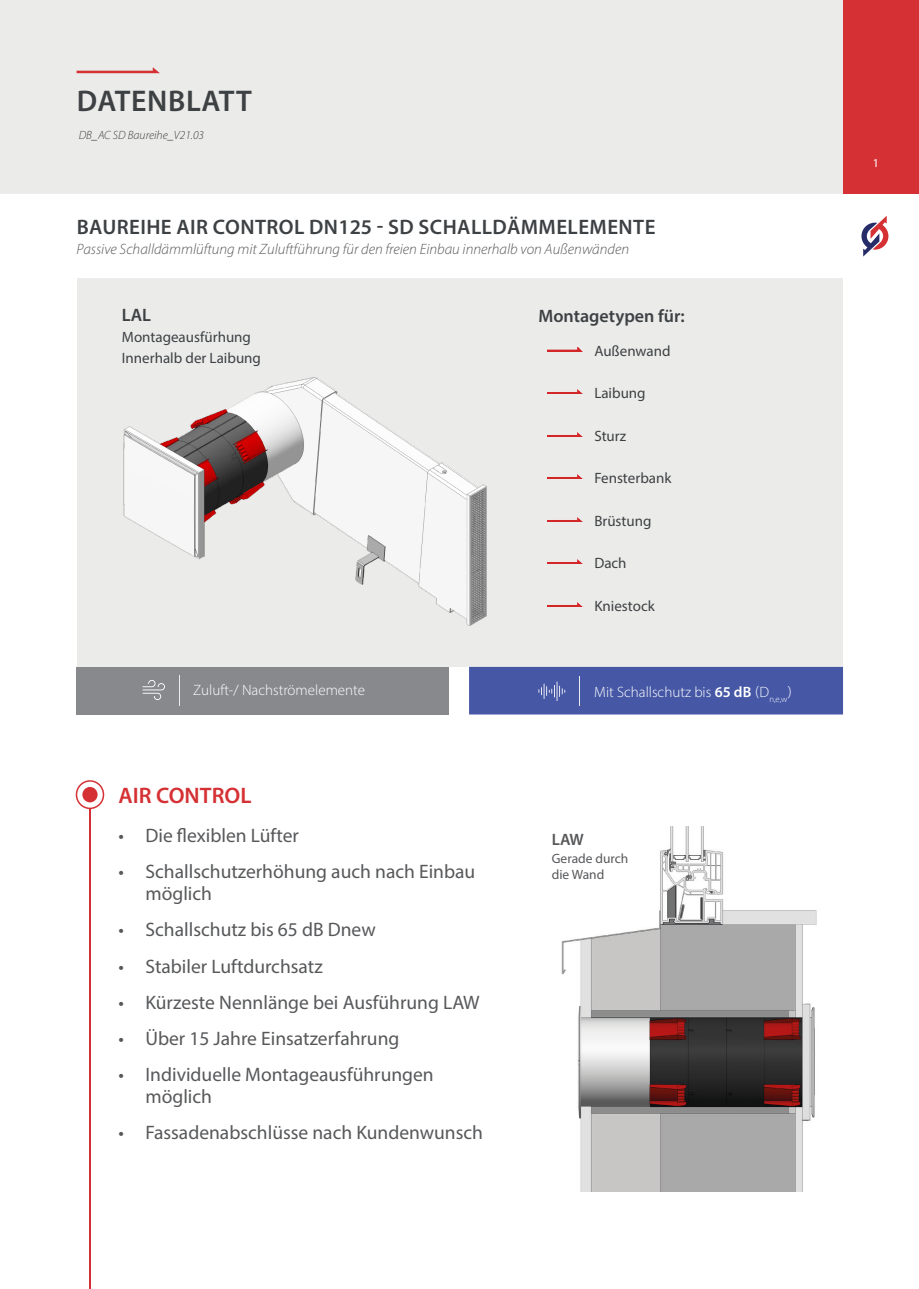
<style>
.page{position:relative;width:919px;height:1289px;background:#fff}
.page>*{position:absolute;margin:0;border:0;box-sizing:border-box;transform-origin:0 0}
.t1{font:600 30px "Myriad Pro";letter-spacing:.02em;color:#3e4143}
.t2{font:600 22.5px "Myriad Pro";color:#d53134}
.t3{font:600 21px "Myriad Pro";letter-spacing:.02em;color:#3d4144}
.t4{font:19.5px/22.5px "Myriad Pro";color:#57585a}
.t5{font:600 18px "Myriad Pro";color:#3d4144}
.t6{font:600 16.5px "Myriad Pro";color:#57585a}
.t7{font:italic 300 15px "Myriad Pro";color:#57585a}
.t8{font:300 15px "Myriad Pro";color:#fff}
.t9{font:15px "Myriad Pro";color:#3e4143}
.t10{font:15px/21px "Myriad Pro";color:#3d4144}
.t11{font:13.5px/16.2px "Myriad Pro";color:#57585a}
.t12{font:italic 300 12px "Myriad Pro";color:#3e4143}
.t13{font:12px "Myriad Pro";color:#fff}
.s1{font-weight:600}
</style>
<div class="page">
<div style="left:76px;top:667px;width:373px;height:47px;background:#87898c"></div>
<hr style="left:179px;top:674px;width:1px;height:31px;background:#ececee">
<svg style="left:142px;top:680px;width:23px;height:20px"></svg>
<div style="left:77px;top:279px;width:765px;height:388px;background:#ebebea"></div>
<div style="left:0;top:0;width:918px;height:193px;background:#ebebea"></div>
<svg style="left:861px;top:216px;width:27px;height:40px"></svg>
<div style="left:469px;top:667px;width:374px;height:47px;background:#4557a5"></div>
<hr style="left:579px;top:676px;width:1px;height:30px;background:#ececee">
<svg style="left:538px;top:681px;width:27px;height:20px"></svg>
<hr style="left:89px;top:792px;width:1px;height:496px;background:#d53134">
<div style="left:76px;top:781px;width:27px;height:27px;background:#fff;border-radius:50%"></div>
<div style="left:76px;top:780px;width:28px;height:29px;border:2px solid #d53134;border-radius:50%"></div>
<div style="left:82px;top:787px;width:16px;height:15px;background:#d53134;border-radius:50%"></div>
<div style="left:843px;top:0;width:75px;height:193px;background:#d53134"></div>
<svg style="left:77px;top:67px;width:83px;height:6px"></svg>
<img style="left:547px;top:347px;width:35px;height:4px">
<img style="left:547px;top:389px;width:35px;height:4px">
<img style="left:547px;top:432px;width:35px;height:4px">
<img style="left:547px;top:474px;width:35px;height:4px">
<img style="left:547px;top:517px;width:35px;height:4px">
<img style="left:547px;top:559px;width:35px;height:4px">
<img style="left:547px;top:602px;width:35px;height:4px">
<img style="left:123px;top:377px;width:364px;height:249px">
<img style="left:561px;top:826px;width:256px;height:364px">
<h1 class="t1" style="left:77px;top:82px;width:176px">DATENBLATT</h1>
<p class="t12" style="left:79px;top:128px;width:127px">DB_AC SD Baureihe_V21.03</p>
<p class="t3" style="left:77px;top:213px;width:580px">BAUREIHE AIR CONTROL DN125 - SD SCHALLDÄMMELEMENTE</p>
<p class="t7" style="left:77px;top:240px;width:554px">Passive Schalldämmlüftung mit Zuluftführung für den freien Einbau innerhalb von Außenwänden</p>
<p class="t5" style="left:122px;top:303px;width:31px">LAL</p>
<p class="t5" style="left:538px;top:304px;width:148px">Montagetypen für:</p>
<p class="t10" style="left:122px;top:326px;width:141px">Montageausfürhung<br>Innerhalb der Laibung</p>
<p class="t8" style="left:193px;top:680px;width:173px">Zuluft-/ Nachströmelemente</p>
<p class="t2" style="left:118px;top:780px;width:134px">AIR CONTROL</p>
<p class="t4" style="left:118px;top:823px;width:182px">• Die flexiblen Lüfter</p>
<p class="t4" style="left:145px;top:859px;width:331px;text-indent:-27px">• Schallschutzerhöhung auch nach Einbau möglich</p>
<p class="t4" style="left:118px;top:918px;width:259px">• Schallschutz bis 65 dB Dnew</p>
<p class="t4" style="left:118px;top:954px;width:206px">• Stabiler Luftdurchsatz</p>
<p class="t4" style="left:118px;top:990px;width:363px">• Kürzeste Nennlänge bei Ausführung LAW</p>
<p class="t4" style="left:118px;top:1026px;width:282px">• Über 15 Jahre Einsatzerfahrung</p>
<p class="t4" style="left:145px;top:1062px;width:290px;text-indent:-27px">• Individuelle Montageausführungen möglich</p>
<p class="t4" style="left:118px;top:1120px;width:366px">• Fassadenabschlüsse nach Kundenwunsch</p>
<p class="t9" style="left:594px;top:341px;width:78px">Außenwand</p>
<p class="t9" style="left:594px;top:384px;width:53px">Laibung</p>
<p class="t9" style="left:594px;top:426px;width:34px">Sturz</p>
<p class="t9" style="left:594px;top:469px;width:79px">Fensterbank</p>
<p class="t9" style="left:594px;top:511px;width:59px">Brüstung</p>
<p class="t9" style="left:594px;top:554px;width:34px">Dach</p>
<p class="t9" style="left:594px;top:596px;width:62px">Kniestock</p>
<p class="t8" style="left:594px;top:682px;width:199px">Mit Schallschutz bis <span class="s1">65 dB</span> (D<sub>n,e,w</sub>)</p>
<p class="t6" style="left:552px;top:829px;width:34px">LAW</p>
<p class="t11" style="left:552px;top:850px;width:78px">Gerade durch die Wand</p>
<p class="t13" style="left:872px;top:156px;width:8px">1</p>
</div>
